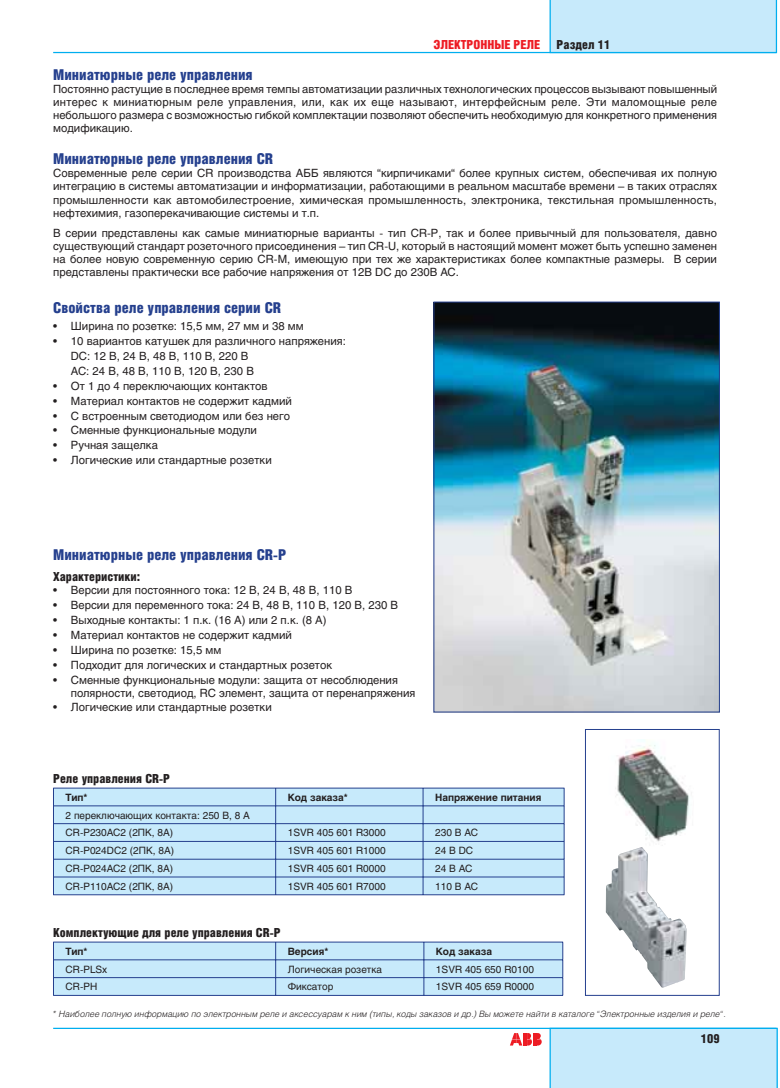
<style>
.page{position:relative;width:780px;height:1088px;background:#fff}
.page>*{position:absolute;margin:0;border:0;box-sizing:border-box;transform-origin:0 0}
.t1{font:900 15px "Helios Cond";color:#25408e}
.t2{font:900 12.5px "Helios Cond";color:#231f20}
.t3{font:900 12.5px "Helios Cond";color:#ed1c24}
.t4{font:11.25px/13.1px "Helios";color:#231f20;text-align:justify}
.t5{font:10px/17.8px "Helios";color:#231f20}
.t6{font:700 10px "Helios";color:#231f20}
.t7{font:italic 300 8.75px "Helios";color:#231f20}
</style>
<div class="page">
<div style="left:549px;top:1028px;width:228px;height:60px;background:#c7eafb"></div>
<hr style="left:53px;top:1028px;width:723px;height:1px;background:#00aeef">
<hr style="left:53px;top:52px;width:723px;height:1px;background:#00aeef">
<div style="left:549px;top:0;width:228px;height:53px;background:#c7eafb"></div>
<svg style="left:510px;top:1033px;width:31px;height:12px"></svg>
<div style="left:54px;top:789px;width:509px;height:105px;background:#c7eafb"></div>
<hr style="left:53px;top:788px;width:223px;height:1px;background:#25408e">
<hr style="left:276px;top:788px;width:147px;height:1px;background:#25408e">
<hr style="left:423px;top:788px;width:141px;height:1px;background:#25408e">
<hr style="left:53px;top:805px;width:223px;height:1px;background:#25408e">
<hr style="left:276px;top:805px;width:147px;height:1px;background:#25408e">
<hr style="left:423px;top:805px;width:141px;height:1px;background:#25408e">
<hr style="left:53px;top:823px;width:223px;height:1px;background:#25408e">
<hr style="left:276px;top:823px;width:147px;height:1px;background:#25408e">
<hr style="left:423px;top:823px;width:141px;height:1px;background:#25408e">
<hr style="left:53px;top:841px;width:223px;height:1px;background:#25408e">
<hr style="left:276px;top:841px;width:147px;height:1px;background:#25408e">
<hr style="left:423px;top:841px;width:141px;height:1px;background:#25408e">
<hr style="left:53px;top:859px;width:223px;height:1px;background:#25408e">
<hr style="left:276px;top:859px;width:147px;height:1px;background:#25408e">
<hr style="left:423px;top:859px;width:141px;height:1px;background:#25408e">
<hr style="left:53px;top:877px;width:223px;height:1px;background:#25408e">
<svg style="left:53px;top:789px;width:1px;height:105px"></svg>
<hr style="left:53px;top:894px;width:223px;height:1px;background:#25408e">
<hr style="left:276px;top:877px;width:147px;height:1px;background:#25408e">
<svg style="left:275px;top:789px;width:1px;height:105px"></svg>
<hr style="left:276px;top:894px;width:147px;height:1px;background:#25408e">
<hr style="left:423px;top:877px;width:141px;height:1px;background:#25408e">
<svg style="left:422px;top:788px;width:1px;height:106px"></svg>
<svg style="left:563px;top:788px;width:1px;height:106px"></svg>
<hr style="left:423px;top:894px;width:141px;height:1px;background:#25408e">
<hr style="left:53px;top:995px;width:223px;height:1px;background:#25408e">
<hr style="left:276px;top:995px;width:148px;height:1px;background:#25408e">
<svg style="left:53px;top:942px;width:510px;height:53px;background:#bbddf3"></svg>
<hr style="left:424px;top:995px;width:139px;height:1px;background:#25408e">
<img style="left:615px;top:739px;width:74px;height:103px">
<img style="left:605px;top:847px;width:81px;height:141px">
<div style="left:585px;top:729px;width:134px;height:267px;border:1px solid #25408e"></div>
<img style="left:435px;top:304px;width:282px;height:406px">
<div style="left:433px;top:302px;width:286px;height:410px;border:1px solid #25408e"></div>
<p class="t3" style="left:433px;top:40px;width:108px">ЭЛЕКТРОННЫЕ РЕЛЕ</p>
<p class="t2" style="left:556px;top:40px;width:55px">Раздел 11</p>
<p class="t1" style="left:53px;top:69px;width:201px">Миниатюрные реле управления</p>
<p class="t4" style="left:53px;top:83px;width:665px">Постоянно растущие в последнее время темпы автоматизации различных технологических процессов вызывают повышенный интерес к миниатюрным реле управления, или, как их еще называют, интерфейсным реле. Эти маломощные реле небольшого размера с возможностью гибкой комплектации позволяют обеспечить необходимую для конкретного применения модификацию.</p>
<p class="t1" style="left:53px;top:153px;width:222px">Миниатюрные реле управления CR</p>
<p class="t4" style="left:53px;top:168px;width:665px">Современные реле серии CR производства АББ являются “кирпичиками“ более крупных систем, обеспечивая их полную интеграцию в системы автоматизации и информатизации, работающими в реальном масштабе времени – в таких отраслях промышленности как автомобилестроение, химическая промышленность, электроника, текстильная промышленность, нефтехимия, газоперекачивающие системы и т.п.</p>
<p class="t4" style="left:53px;top:227px;width:665px">В серии представлены как самые миниатюрные варианты - тип CR-P, так и более привычный для пользователя, давно существующий стандарт розеточного присоединения – тип CR-U, который в настоящий момент может быть успешно заменен на более новую современную серию CR-M, имеющую при тех же характеристиках более компактные размеры. В серии представлены практически все рабочие напряжения от 12В DC до 230В AC.</p>
<p class="t1" style="left:53px;top:303px;width:229px">Свойства реле управления серии CR</p>
<p class="t4" style="left:53px;top:321px;width:252px">• Ширина по розетке: 15,5 мм, 27 мм и 38 мм</p>
<p class="t4" style="left:71px;top:335px;width:276px;line-height:14.9px;text-align:left;text-indent:-18px">• 10 вариантов катушек для различного напряжения:<br>DC: 12 В, 24 В, 48 В, 110 В, 220 В<br>AC: 24 В, 48 В, 110 В, 120 В, 230 В</p>
<p class="t4" style="left:53px;top:380px;width:216px">• От 1 до 4 переключающих контактов</p>
<p class="t4" style="left:53px;top:395px;width:240px">• Материал контактов не содержит кадмий</p>
<p class="t4" style="left:53px;top:410px;width:238px">• С встроенным светодиодом или без него</p>
<p class="t4" style="left:53px;top:425px;width:205px">• Сменные функциональные модули</p>
<p class="t4" style="left:53px;top:440px;width:106px">• Ручная защелка</p>
<p class="t4" style="left:53px;top:455px;width:220px">• Логические или стандартные розетки</p>
<p class="t1" style="left:53px;top:549px;width:235px">Миниатюрные реле управления CR-P</p>
<p class="t2" style="left:53px;top:572px;width:89px">Характеристики:</p>
<p class="t4" style="left:53px;top:585px;width:301px">• Версии для постоянного тока: 12 В, 24 В, 48 В, 110 В</p>
<p class="t4" style="left:53px;top:600px;width:346px">• Версии для переменного тока: 24 В, 48 В, 110 В, 120 В, 230 В</p>
<p class="t4" style="left:53px;top:615px;width:275px">• Выходные контакты: 1 п.к. (16 A) или 2 п.к. (8 A)</p>
<p class="t4" style="left:53px;top:630px;width:240px">• Материал контактов не содержит кадмий</p>
<p class="t4" style="left:53px;top:644px;width:170px">• Ширина по розетке: 15,5 мм</p>
<p class="t4" style="left:53px;top:659px;width:280px">• Подходит для логических и стандартных розеток</p>
<p class="t4" style="left:71px;top:674px;width:346px;text-indent:-18px">• Сменные функциональные модули: защита от несоблюдения полярности, светодиод, RC элемент, защита от перенапряжения</p>
<p class="t4" style="left:53px;top:702px;width:220px">• Логические или стандартные розетки</p>
<p class="t2" style="left:53px;top:774px;width:118px">Реле управления CR-P</p>
<p class="t6" style="left:66px;top:793px;width:23px">Тип*</p>
<p class="t6" style="left:288px;top:793px;width:62px">Код заказа*</p>
<p class="t6" style="left:435px;top:793px;width:108px">Напряжение питания</p>
<p class="t5" style="left:66px;top:807px;width:186px">2 переключающих контакта: 250 В, 8 A<br>CR-P230AC2 (2ПК, 8А)</p>
<p class="t5" style="left:288px;top:825px;width:99px">1SVR 405 601 R3000</p>
<p class="t5" style="left:435px;top:825px;width:44px">230 B AC</p>
<p class="t5" style="left:66px;top:843px;width:110px">CR-P024DC2 (2ПК, 8А)</p>
<p class="t5" style="left:288px;top:843px;width:99px">1SVR 405 601 R1000</p>
<p class="t5" style="left:435px;top:843px;width:40px">24 B DC</p>
<p class="t5" style="left:66px;top:860px;width:109px">CR-P024AC2 (2ПК, 8А)</p>
<p class="t5" style="left:288px;top:860px;width:99px">1SVR 405 601 R0000</p>
<p class="t5" style="left:435px;top:860px;width:39px">24 B AC</p>
<p class="t5" style="left:66px;top:878px;width:109px">CR-P110AC2 (2ПК, 8А)</p>
<p class="t5" style="left:288px;top:878px;width:99px">1SVR 405 601 R7000</p>
<p class="t5" style="left:435px;top:878px;width:44px">110 В AC</p>
<p class="t2" style="left:53px;top:928px;width:229px">Комплектующие для реле управления CR-P</p>
<p class="t6" style="left:66px;top:947px;width:23px">Тип*</p>
<p class="t6" style="left:288px;top:947px;width:42px">Версия*</p>
<p class="t6" style="left:436px;top:947px;width:58px">Код заказа</p>
<p class="t5" style="left:66px;top:961px;width:43px">CR-PLSx</p>
<p class="t5" style="left:288px;top:961px;width:96px">Логическая розетка</p>
<p class="t5" style="left:436px;top:961px;width:99px">1SVR 405 650 R0100</p>
<p class="t5" style="left:66px;top:979px;width:33px">CR-PH</p>
<p class="t5" style="left:288px;top:979px;width:47px">Фиксатор</p>
<p class="t5" style="left:436px;top:979px;width:99px">1SVR 405 659 R0000</p>
<p class="t7" style="left:53px;top:1010px;width:674px">* Наиболее полную информацию по электронным реле и аксессуарам к ним (типы, коды заказов и др.) Вы можете найти в каталоге “Электронные изделия и реле“.</p>
<p class="t2" style="left:701px;top:1034px;width:20px">109</p>
</div>
